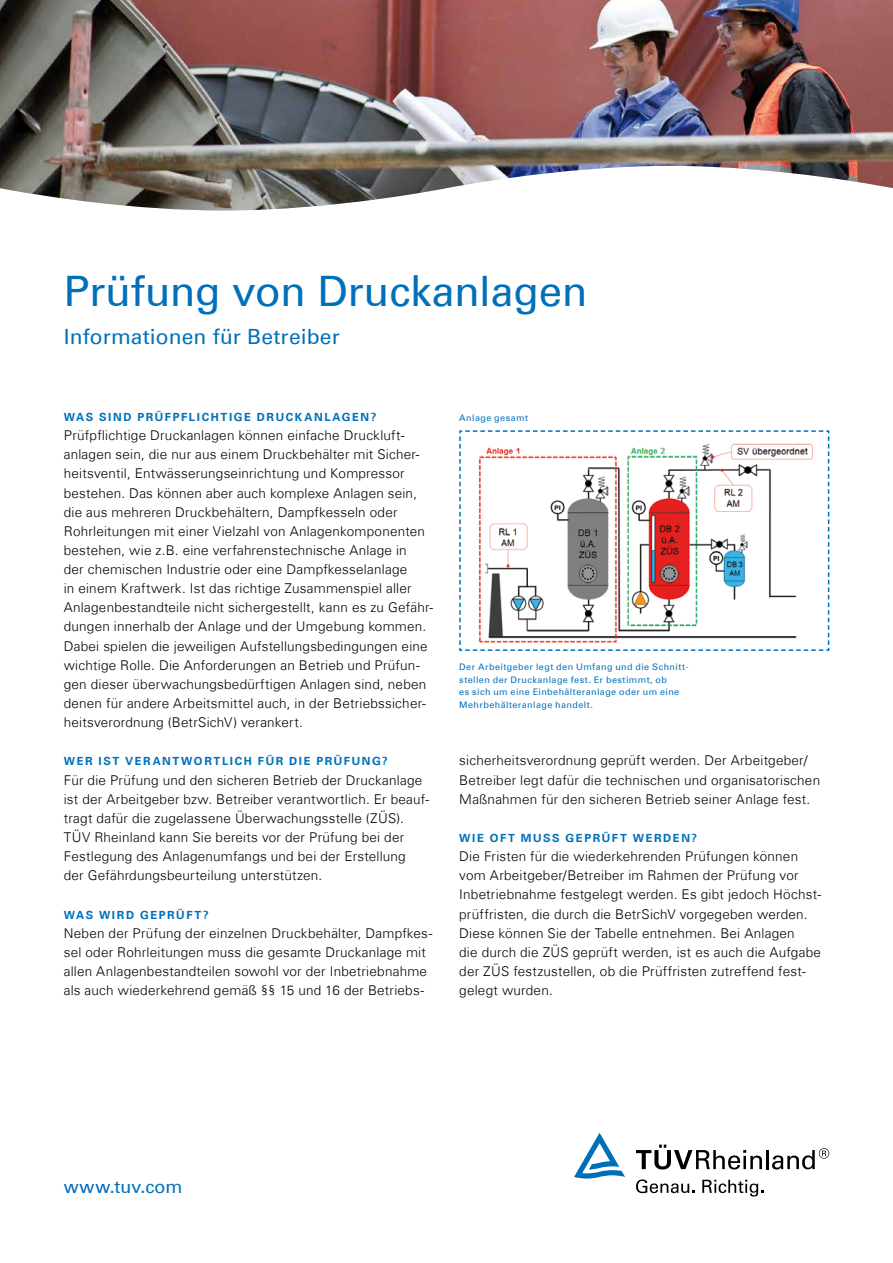
<style>
.page{position:relative;width:893px;height:1263px;background:#fff}
.page>*{position:absolute;margin:0;border:0;box-sizing:border-box;transform-origin:0 0}
.t1{font:42px "Univers Com 55 Roman";letter-spacing:-.005em;color:#0070ba}
.t2{font:21px "Univers Com 55 Roman";letter-spacing:.005em;color:#0070ba}
.t3{font:18px "Univers Com 55 Roman";letter-spacing:.01em;color:#0070ba}
.t4{font:300 13.5px/19.2px "Univers Com 45";letter-spacing:.015em;color:#000}
.t5{font:700 11.25px "Univers Com 65";letter-spacing:.145em;color:#0070ba}
.t6{font:9px/12.8px "Univers Com 55 Roman";letter-spacing:.05em;color:#0070ba}
</style>
<div class="page">
<svg style="left:636px;top:1144px;width:126px;height:25px"></svg>
<hr style="left:766px;top:1150px;width:3px;height:19px;background:#000">
<svg style="left:772px;top:1148px;width:57px;height:21px"></svg>
<svg style="left:636px;top:1179px;width:58px;height:14px"></svg>
<svg style="left:702px;top:1180px;width:61px;height:16px"></svg>
<svg style="left:574px;top:1133px;width:51px;height:45px"></svg>
<img style="left:0;top:0;width:893px;height:210px">
<svg style="left:459px;top:430px;width:371px;height:221px"></svg>
<h1 class="t1" style="left:64px;top:266px;width:525px">Prüfung von Druckanlagen</h1>
<h2 class="t2" style="left:64px;top:324px;width:278px">Informationen für Betreiber</h2>
<p class="t5" style="left:64px;top:410px;width:314px">WAS SIND PRÜFPFLICHTIGE DRUCKANLAGEN?</p>
<p class="t4" style="left:64px;top:426px;width:371px">Prüfpflichtige Druckanlagen können einfache Druckluft&shy;anlagen sein, die nur aus einem Druckbehälter mit Sicher&shy;heitsventil, Entwässerungseinrichtung und Kompressor bestehen. Das können aber auch komplexe Anlagen sein, die aus mehreren Druckbehältern, Dampfkesseln oder Rohrleitungen mit einer Vielzahl von Anlagenkomponenten bestehen, wie z.B. eine verfahrenstechnische Anlage in<br>der chemischen Industrie oder eine Dampfkesselanlage<br>in einem Kraftwerk. Ist das richtige Zusammenspiel aller Anlagenbestandteile nicht sichergestellt, kann es zu Gefähr&shy;dungen innerhalb der Anlage und der Umgebung kommen.<br>Dabei spielen die jeweiligen Aufstellungsbedingungen eine wichtige Rolle. Die Anforderungen an Betrieb und Prüfun&shy;gen dieser überwachungsbedürftigen Anlagen sind, neben denen für andere Arbeitsmittel auch, in der Betriebssicher&shy;heitsverordnung (BetrSichV) verankert.</p>
<p class="t5" style="left:64px;top:755px;width:326px">WER IST VERANTWORTLICH FÜR DIE PRÜFUNG?</p>
<p class="t4" style="left:64px;top:770px;width:367px">Für die Prüfung und den sicheren Betrieb der Druckanlage ist der Arbeitgeber bzw. Betreiber verantwortlich. Er beauf&shy;tragt dafür die zugelassene Überwachungsstelle (ZÜS).<br>TÜV Rheinland kann Sie bereits vor der Prüfung bei der Festlegung des Anlagenumfangs und bei der Erstellung<br>der Gefährdungsbeurteilung unterstützen.</p>
<p class="t5" style="left:64px;top:908px;width:146px">WAS WIRD GEPRÜFT?</p>
<p class="t4" style="left:64px;top:923px;width:370px">Neben der Prüfung der einzelnen Druckbehälter, Dampfkes&shy;sel oder Rohrleitungen muss die gesamte Druckanlage mit allen Anlagenbestandteilen sowohl vor der Inbetriebnahme als auch wiederkehrend gemäß §§ 15 und 16 der Betriebs-</p>
<p class="t6" style="left:459px;top:411px;width:70px">Anlage gesamt</p>
<p class="t6" style="left:459px;top:660px;width:231px">Der Arbeitgeber legt den Umfang und die Schnitt&shy;stellen der Druckanlage fest. Er bestimmt, ob<br>es sich um eine Einbehälteranlage oder um eine Mehrbehälteranlage handelt.</p>
<p class="t4" style="left:459px;top:751px;width:362px">sicherheitsverordnung geprüft werden. Der Arbeitgeber/<br>Betreiber legt dafür die technischen und organisatorischen<br>Maßnahmen für den sicheren Betrieb seiner Anlage fest.</p>
<p class="t5" style="left:459px;top:831px;width:239px">WIE OFT MUSS GEPRÜFT WERDEN?</p>
<p class="t4" style="left:459px;top:847px;width:363px">Die Fristen für die wiederkehrenden Prüfungen können vom Arbeitgeber/Betreiber im Rahmen der Prüfung vor Inbetriebnahme festgelegt werden. Es gibt jedoch Höchst&shy;prüffristen, die durch die BetrSichV vorgegeben werden.<br>Diese können Sie der Tabelle entnehmen. Bei Anlagen<br>die durch die ZÜS geprüft werden, ist es auch die Aufgabe der ZÜS festzustellen, ob die Prüffristen zutreffend fest&shy;gelegt wurden.</p>
<h3 class="t3" style="left:64px;top:1175px;width:120px">www.tuv.com</h3>
</div>
